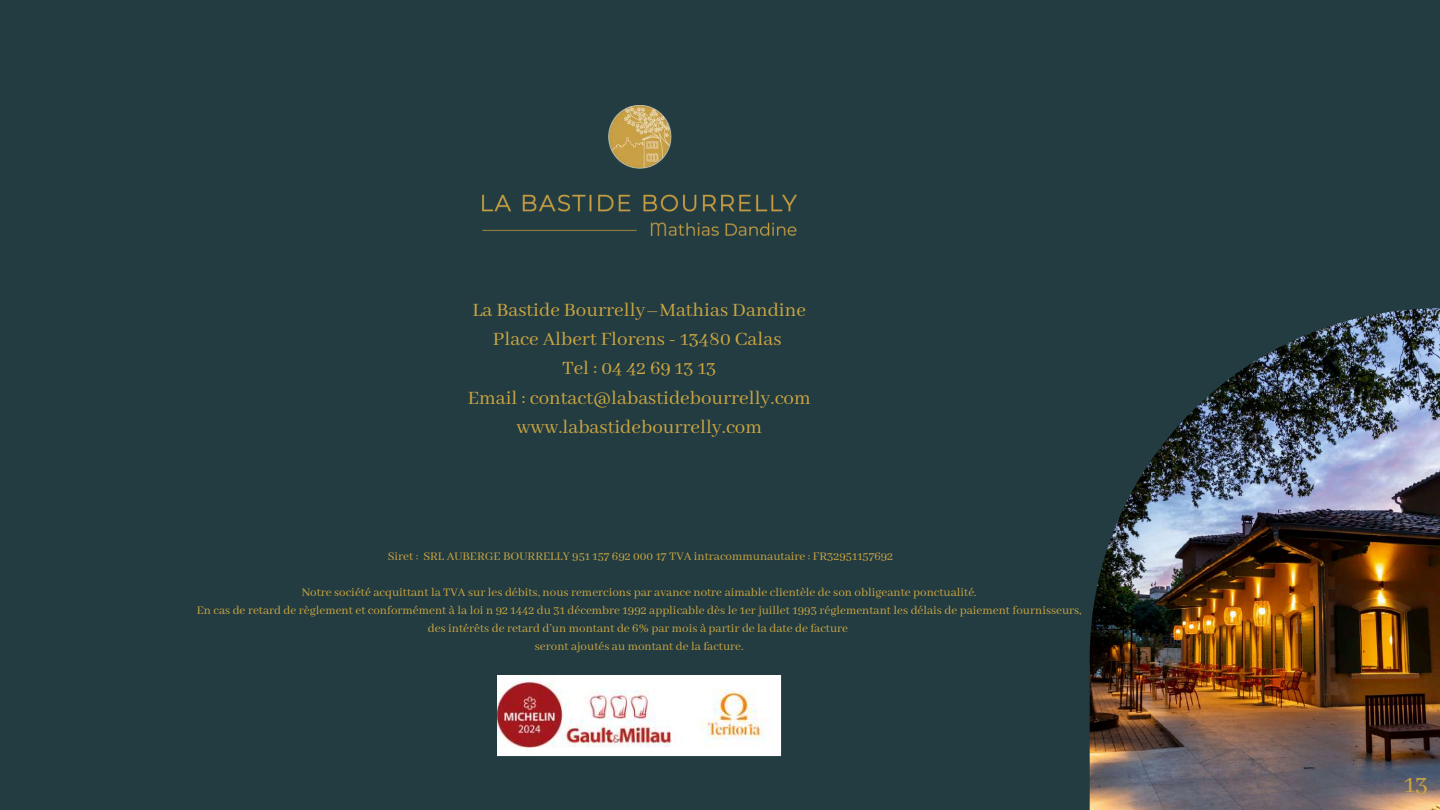
<style>
.page{position:relative;width:1440px;height:810px;background:#223c42}
.page>*{position:absolute;margin:0;border:0;box-sizing:border-box;transform-origin:0 0}
.t1{font:27px "Abhaya Libre";color:#cca640}
.t2{font:21px/29.2px "Abhaya Libre";color:#cca640;text-align:center}
.t3{font:13px/18px "Abhaya Libre";color:#cca640;text-align:center}
</style>
<div class="page">
<img style="left:1090px;top:308px;width:350px;height:502px">
<img style="left:482px;top:106px;width:315px;height:130px">
<img style="left:498px;top:675px;width:283px;height:82px">
<h2 class="t2" style="left:468px;top:296px;width:345px">La Bastide Bourrelly–Mathias Dandine<br>Place Albert Florens - 13480 Calas<br>Tel : 04 42 69 13 13<br>Email : contact@labastidebourrelly.com www.labastidebourrelly.com</h2>
<p class="t3" style="left:388px;top:547px;width:507px">Siret : SRL AUBERGE BOURRELLY 951 157 692 000 17 TVA intracommunautaire : FR32951157692</p>
<p class="t3" style="left:197px;top:583px;width:886px">Notre société acquittant la TVA sur les débits, nous remercions par avance notre aimable clientèle de son obligeante ponctualité.<br>En cas de retard de règlement et conformément à la loi n 92 1442 du 31 décembre 1992 applicable dès le 1er juillet 1993 réglementant les délais de paiement fournisseurs, des intérêts de retard d’un montant de 6% par mois à partir de la date de facture<br>seront ajoutés au montant de la facture.</p>
<h1 class="t1" style="left:1404px;top:769px;width:26px">13</h1>
</div>
